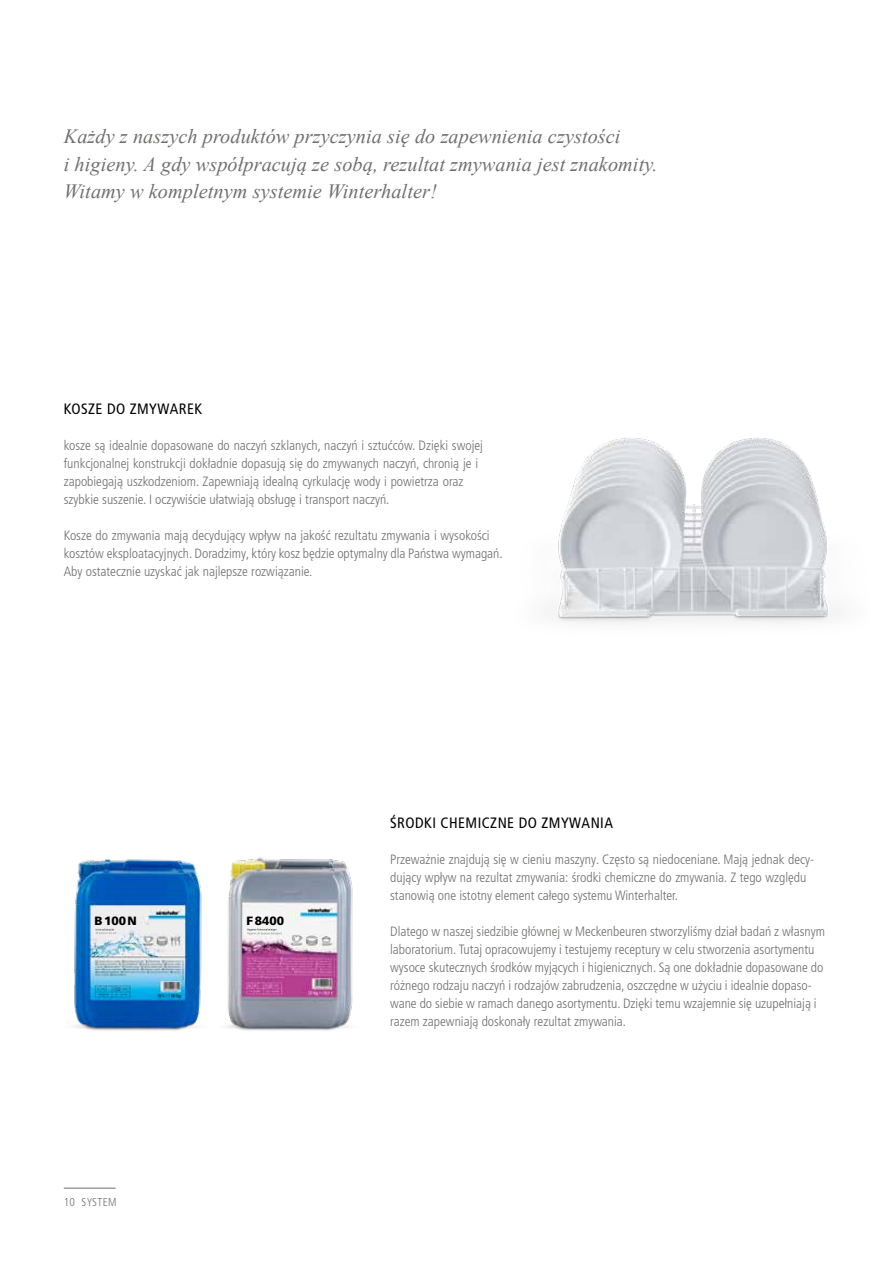
<style>
.page{position:relative;width:893px;height:1263px;background:#fff}
.page>*{position:absolute;margin:0;border:0;box-sizing:border-box;transform-origin:0 0}
.t1{font:italic 20.25px/27.3px "Times New Roman";letter-spacing:.005em;color:#6f6f6e}
.t2{font:condensed 15px "Frutiger LT Pro";letter-spacing:.03em;color:#000}
.t3{font:300 condensed 13.5px/18px "Frutiger LT Pro";color:#6f6f6e}
.t4{font:900 12px "Frutiger LT Pro";color:#000}
.t5{font:300 condensed 11.4px "Frutiger LT Pro";letter-spacing:.03em;color:#6f6f6e}
</style>
<div class="page">
<img style="left:549px;top:438px;width:287px;height:186px">
<img style="left:225px;top:857px;width:128px;height:174px">
<img style="left:73px;top:858px;width:129px;height:173px">
<hr style="left:64px;top:1188px;width:52px;height:1px;background:#6f6f6e">
<svg style="left:248px;top:928px;width:34px;height:7px"></svg>
<svg style="left:96px;top:929px;width:20px;height:5px"></svg>
<h1 class="t1" style="left:64px;top:122px;width:595px">Każdy z naszych produktów przyczynia się do zapewnienia czystości<br>i higieny. A gdy współpracują ze sobą, rezultat zmywania jest znakomity.<br>Witamy w kompletnym systemie Winterhalter!</h1>
<p class="t2" style="left:64px;top:400px;width:140px">KOSZE DO ZMYWAREK</p>
<p class="t3" style="left:64px;top:436px;width:421px">kosze są idealnie dopasowane do naczyń szklanych, naczyń i sztućców. Dzięki swojej funkcjonalnej konstrukcji dokładnie dopasują się do zmywanych naczyń, chronią je i zapobiegają uszkodzeniom. Zapewniają idealną cyrkulację wody i powietrza oraz szybkie suszenie. I oczywiście ułatwiają obsługę i transport naczyń.</p>
<p class="t3" style="left:64px;top:526px;width:440px">Kosze do zmywania mają decydujący wpływ na jakość rezultatu zmywania i wysokości kosztów eksploatacyjnych. Doradzimy, który kosz będzie optymalny dla Państwa wymagań.<br>Aby ostatecznie uzyskać jak najlepsze rozwiązanie.</p>
<p class="t4" style="left:95px;top:914px;width:44px">B100N</p>
<p class="t4" style="left:247px;top:914px;width:39px">F8400</p>
<p class="t5" style="left:64px;top:1196px;width:54px">10 SYSTEM</p>
<p class="t2" style="left:390px;top:814px;width:224px">ŚRODKI CHEMICZNE DO ZMYWANIA</p>
<p class="t3" style="left:390px;top:850px;width:425px">Przeważnie znajdują się w cieniu maszyny. Często są niedoceniane. Mają jednak decy&shy;dujący wpływ na rezultat zmywania: środki chemiczne do zmywania. Z tego względu stanowią one istotny element całego systemu Winterhalter.</p>
<p class="t3" style="left:390px;top:922px;width:436px">Dlatego w naszej siedzibie głównej w Meckenbeuren stworzyliśmy dział badań z własnym laboratorium. Tutaj opracowujemy i testujemy receptury w celu stworzenia asortymentu wysoce skutecznych środków myjących i higienicznych. Są one dokładnie dopasowane do różnego rodzaju naczyń i rodzajów zabrudzenia, oszczędne w użyciu i idealnie dopaso&shy;wane do siebie w ramach danego asortymentu. Dzięki temu wzajemnie się uzupełniają i razem zapewniają doskonały rezultat zmywania.</p>
</div>
